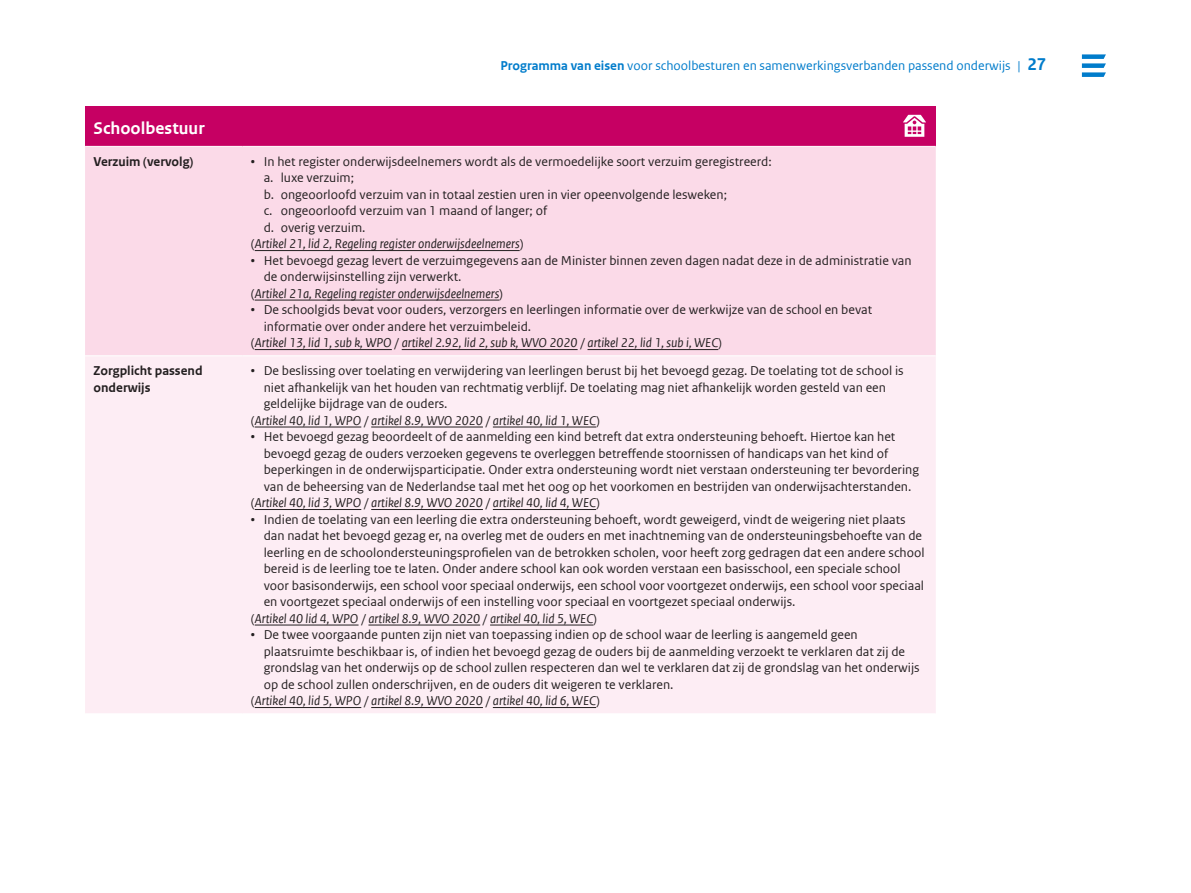
<style>
.page{position:relative;width:1191px;height:893px;background:#fff}
.page>*{position:absolute;margin:0;border:0;box-sizing:border-box;transform-origin:0 0}
.H4_Tabel_kop{font:700 18px "Rijksoverheid Sans Web Text";color:#fff}
.t1{font:13.5px/16.5px "Rijksoverheid Sans Web Text";color:#231f20}
.P_Tabel_body{font:italic 13.5px "Rijksoverheid Sans Web Text";color:#231f20}
.t2{font:13.5px "Rijksoverheid Sans Web Text";color:#007ccb}
.P_Tabel_kopjes_links{font:700 13.5px/16.5px "Rijksoverheid Sans Web Text";color:#231f20}
.s1{font-weight:700}
.s2{font-weight:700;font-size:18px}
.s3{font-size:14.85px}
.s4{font-style:normal}
</style>
<div class="page">
<svg style="left:1082px;top:54px;width:24px;height:23px"></svg>
<div style="left:85px;top:106px;width:850px;height:40px;background:#c60063"></div>
<div style="left:85px;top:147px;width:850px;height:208px;background:#fbdae8"></div>
<div style="left:85px;top:356px;width:850px;height:357px;background:#fdedf4"></div>
<hr style="left:255px;top:250px;width:264px;height:1px;background:#231f20">
<hr style="left:255px;top:300px;width:244px;height:1px;background:#231f20">
<hr style="left:255px;top:349px;width:137px;height:1px;background:#231f20">
<hr style="left:402px;top:349px;width:175px;height:1px;background:#231f20">
<hr style="left:587px;top:349px;width:131px;height:1px;background:#231f20">
<hr style="left:255px;top:427px;width:106px;height:1px;background:#231f20">
<hr style="left:371px;top:427px;width:112px;height:1px;background:#231f20">
<hr style="left:493px;top:427px;width:103px;height:1px;background:#231f20">
<hr style="left:255px;top:509px;width:106px;height:1px;background:#231f20">
<hr style="left:371px;top:509px;width:112px;height:1px;background:#231f20">
<hr style="left:493px;top:509px;width:103px;height:1px;background:#231f20">
<hr style="left:255px;top:625px;width:103px;height:1px;background:#231f20">
<hr style="left:368px;top:625px;width:112px;height:1px;background:#231f20">
<hr style="left:490px;top:625px;width:103px;height:1px;background:#231f20">
<hr style="left:255px;top:707px;width:106px;height:1px;background:#231f20">
<hr style="left:371px;top:707px;width:112px;height:1px;background:#231f20">
<hr style="left:493px;top:707px;width:103px;height:1px;background:#231f20">
<svg style="left:903px;top:115px;width:23px;height:22px"></svg>
<p class="t2" style="left:500px;top:58px;width:547px"><span class="s1">Programma van eisen</span> voor schoolbesturen en samenwerkingsverbanden passend onderwijs | <span class="s2">27</span></p>
<h4 class="H4_Tabel_kop" style="left:94px;top:118px;width:113px">Schoolbestuur</h4>
<p class="P_Tabel_kopjes_links" style="left:94px;top:153px;width:101px">Verzuim (vervolg)</p>
<p class="t1" style="left:251px;top:153px;width:522px"><span class="s3">•</span> In het register onderwijsdeelnemers wordt als de vermoedelijke soort verzuim geregistreerd:</p>
<p class="t1" style="left:264px;top:170px;width:92px">a. luxe verzuim;</p>
<p class="t1" style="left:264px;top:186px;width:465px">b. ongeoorloofd verzuim van in totaal zestien uren in vier opeenvolgende lesweken;</p>
<p class="t1" style="left:264px;top:203px;width:285px">c. ongeoorloofd verzuim van 1 maand of langer; of</p>
<p class="t1" style="left:264px;top:219px;width:103px">d. overig verzuim.</p>
<p class="P_Tabel_body" style="left:251px;top:236px;width:274px"><span class="s4">(</span>Artikel 21, lid 2, Regeling register onderwijsdeelnemers<span class="s4">)</span></p>
<p class="t1" style="left:264px;top:252px;width:649px;text-indent:-13px"><span class="s3">•</span> Het bevoegd gezag levert de verzuimgegevens aan de Minister binnen zeven dagen nadat deze in de administratie van de onderwijsinstelling zijn verwerkt.</p>
<p class="P_Tabel_body" style="left:251px;top:286px;width:254px"><span class="s4">(</span>Artikel 21a, Regeling register onderwijsdeelnemers<span class="s4">)</span></p>
<p class="t1" style="left:264px;top:302px;width:610px;text-indent:-13px"><span class="s3">•</span> De schoolgids bevat voor ouders, verzorgers en leerlingen informatie over de werkwijze van de school en bevat informatie over onder andere het verzuimbeleid.</p>
<p class="P_Tabel_body" style="left:251px;top:335px;width:472px"><span class="s4">(</span>Artikel 13, lid 1, sub k, WPO <span class="s4">/</span> artikel 2.92, lid 2, sub k, WVO 2020 <span class="s4">/</span> artikel 22, lid 1, sub i, WEC<span class="s4">)</span></p>
<p class="P_Tabel_kopjes_links" style="left:94px;top:363px;width:110px">Zorgplicht passend onderwijs</p>
<p class="t1" style="left:264px;top:363px;width:641px;text-indent:-13px"><span class="s3">•</span> De beslissing over toelating en verwijdering van leerlingen berust bij het bevoegd gezag. De toelating tot de school is niet afhankelijk van het houden van rechtmatig verblijf. De toelating mag niet afhankelijk worden gesteld van een geldelijke bijdrage van de ouders.</p>
<p class="P_Tabel_body" style="left:251px;top:413px;width:350px"><span class="s4">(</span>Artikel 40, lid 1, WPO <span class="s4">/</span> artikel 8.9, WVO 2020 <span class="s4">/</span> artikel 40, lid 1, WEC<span class="s4">)</span></p>
<p class="t1" style="left:264px;top:429px;width:657px;text-indent:-13px"><span class="s3">•</span> Het bevoegd gezag beoordeelt of de aanmelding een kind betreft dat extra ondersteuning behoeft. Hiertoe kan het bevoegd gezag de ouders verzoeken gegevens te overleggen betreffende stoornissen of handicaps van het kind of beperkingen in de onderwijsparticipatie. Onder extra ondersteuning wordt niet verstaan ondersteuning ter bevordering van de beheersing van de Nederlandse taal met het oog op het voorkomen en bestrijden van onderwijsachterstanden.</p>
<p class="P_Tabel_body" style="left:251px;top:495px;width:350px"><span class="s4">(</span>Artikel 40, lid 3, WPO <span class="s4">/</span> artikel 8.9, WVO 2020 <span class="s4">/</span> artikel 40, lid 4, WEC<span class="s4">)</span></p>
<p class="t1" style="left:264px;top:511px;width:662px;text-indent:-13px"><span class="s3">•</span> Indien de toelating van een leerling die extra ondersteuning behoeft, wordt geweigerd, vindt de weigering niet plaats dan nadat het bevoegd gezag er, na overleg met de ouders en met inachtneming van de ondersteuningsbehoefte van de leerling en de schoolondersteuningsprofielen van de betrokken scholen, voor heeft zorg gedragen dat een andere school bereid is de leerling toe te laten. Onder andere school kan ook worden verstaan een basisschool, een speciale school voor basisonderwijs, een school voor speciaal onderwijs, een school voor voortgezet onderwijs, een school voor speciaal en voortgezet speciaal onderwijs of een instelling voor speciaal en voortgezet speciaal onderwijs.</p>
<p class="P_Tabel_body" style="left:251px;top:611px;width:347px"><span class="s4">(</span>Artikel 40 lid 4, WPO <span class="s4">/</span> artikel 8.9, WVO 2020 <span class="s4">/</span> artikel 40, lid 5, WEC<span class="s4">)</span></p>
<p class="t1" style="left:264px;top:627px;width:657px;text-indent:-13px"><span class="s3">•</span> De twee voorgaande punten zijn niet van toepassing indien op de school waar de leerling is aangemeld geen plaatsruimte beschikbaar is, of indien het bevoegd gezag de ouders bij de aanmelding verzoekt te verklaren dat zij de grondslag van het onderwijs op de school zullen respecteren dan wel te verklaren dat zij de grondslag van het onderwijs op de school zullen onderschrijven, en de ouders dit weigeren te verklaren.</p>
<p class="P_Tabel_body" style="left:251px;top:693px;width:350px"><span class="s4">(</span>Artikel 40, lid 5, WPO <span class="s4">/</span> artikel 8.9, WVO 2020 <span class="s4">/</span> artikel 40, lid 6, WEC<span class="s4">)</span></p>
</div>
